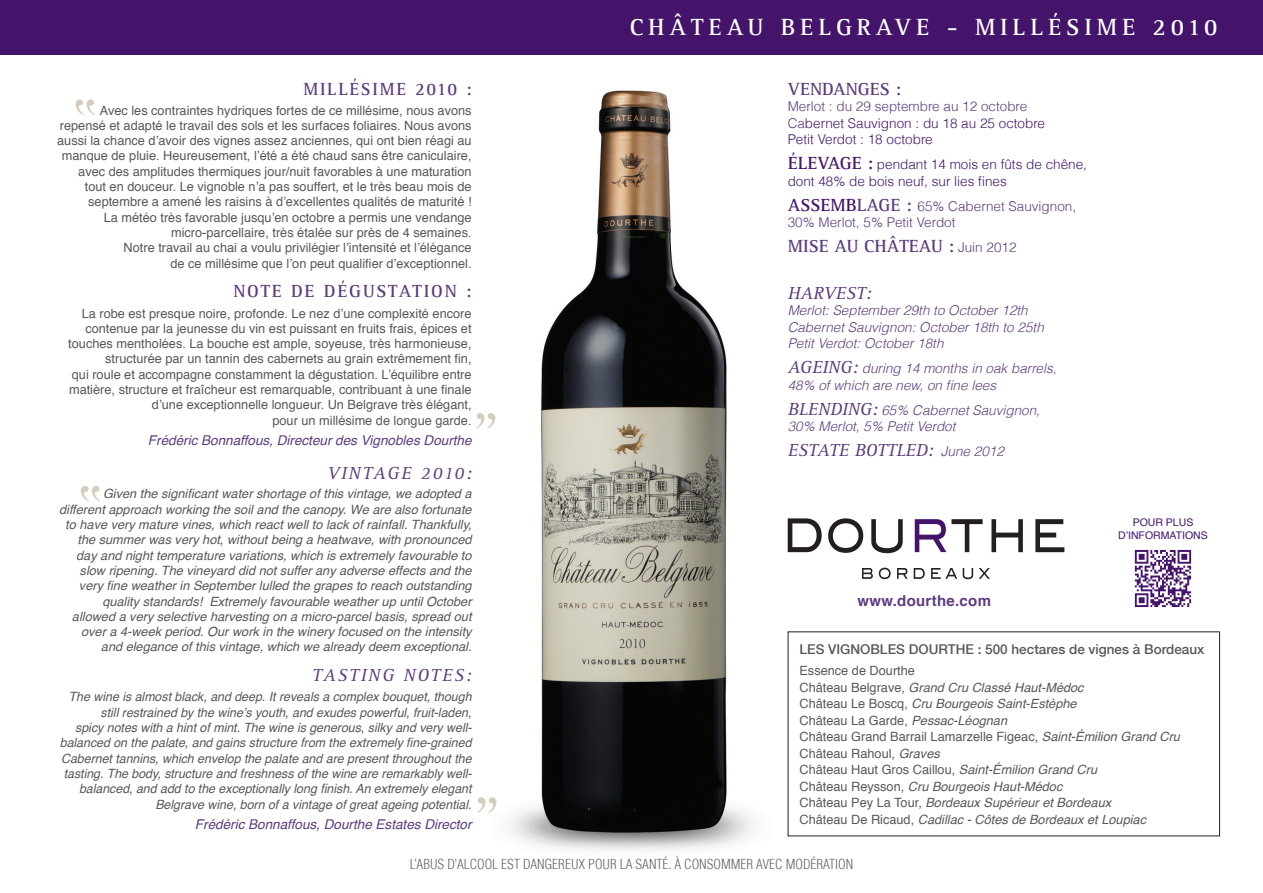
<style>
.page{position:relative;width:1263px;height:893px;background:#fff}
.page>*{position:absolute;margin:0;border:0;box-sizing:border-box;transform-origin:0 0}
.t1{font:700 24px "Agfa Rotis Serif";letter-spacing:.2em;color:#fff}
.t2{font:700 18px "Agfa Rotis Serif";color:#5e3c7f}
.t3{font:700 18px "Agfa Rotis Serif";letter-spacing:.1em;color:#5e3c7f}
.t4{font:italic 18px "Agfa Rotis Serif";color:#5e3c7f}
.t5{font:italic 18px "Agfa Rotis Serif";letter-spacing:.1em;color:#5e3c7f}
.t6{font:700 15px "Helvetica";letter-spacing:.02em;color:#5e3c7f}
.t7{font:italic 300 13.5px "Helvetica";color:#5e3c7f}
.t8{font:300 13.5px "Helvetica";color:#44146b}
.t9{font:italic 13.5px "Helvetica";color:#5e3c7f}
.t10{font:300 13.5px "Helvetica";color:#5e3c7f}
.t11{font:300 condensed 13.5px "Helvetica LT";color:#636366}
.t12{font:500 13.5px "Helvetica Neue";color:#57585a}
.t13{font:italic 12.75px/15.3px "Helvetica";color:#57585a;text-align:right}
.t14{font:12.75px/15.3px "Helvetica";color:#57585a;text-align:right}
.t15{font:10.5px "Helvetica";color:#44146b}
.s1{color:#5e3c7f}
.s2{font-family:"Agfa Rotis Serif";font-weight:700;font-size:18px}
.s3{font-family:"Agfa Rotis Serif";font-weight:700;font-size:18px;color:#44146b}
.s4{font-family:"Helvetica";font-weight:300;font-size:13.5px}
.s5{font-family:"Agfa Rotis Serif";font-weight:400;font-size:18px}
.s6{font-style:normal}
.s7{font-style:italic}
</style>
<div class="page">
<img style="left:476px;top:90px;width:322px;height:761px">
<div style="left:0;top:0;width:1263px;height:54px;background:#44146b"></div>
<svg style="left:75px;top:99px;width:20px;height:16px"></svg>
<svg style="left:81px;top:486px;width:19px;height:15px"></svg>
<svg style="left:476px;top:413px;width:19px;height:15px"></svg>
<svg style="left:477px;top:797px;width:19px;height:16px"></svg>
<img style="left:1134px;top:549px;width:58px;height:59px">
<svg style="left:862px;top:568px;width:11px;height:11px"></svg>
<svg style="left:879px;top:568px;width:12px;height:11px"></svg>
<svg style="left:897px;top:568px;width:10px;height:11px"></svg>
<svg style="left:914px;top:568px;width:11px;height:11px"></svg>
<svg style="left:931px;top:568px;width:26px;height:11px"></svg>
<svg style="left:963px;top:568px;width:10px;height:11px"></svg>
<svg style="left:979px;top:568px;width:11px;height:11px"></svg>
<svg style="left:788px;top:518px;width:34px;height:34px"></svg>
<svg style="left:828px;top:518px;width:35px;height:35px"></svg>
<svg style="left:871px;top:519px;width:32px;height:34px"></svg>
<svg style="left:991px;top:519px;width:32px;height:33px"></svg>
<svg style="left:1035px;top:519px;width:29px;height:33px"></svg>
<svg style="left:915px;top:519px;width:67px;height:33px"></svg>
<p class="t3" style="left:303px;top:78px;width:170px">MILLÉSIME 2010 :</p>
<p class="t14" style="left:57px;top:103px;width:416px">Avec les contraintes hydriques fortes de ce millésime, nous avons repensé et adapté le travail des sols et les surfaces foliaires. Nous avons aussi la chance d’avoir des vignes assez anciennes, qui ont bien réagi au manque de pluie. Heureusement, l’été a été chaud sans être caniculaire, avec des amplitudes thermiques jour/nuit favorables à une maturation tout en douceur. Le vignoble n’a pas souffert, et le très beau mois de septembre a amené les raisins à d’excellentes qualités de maturité !</p>
<p class="t14" style="left:104px;top:210px;width:369px">La météo très favorable jusqu’en octobre a permis une vendange</p>
<p class="t14" style="left:171px;top:225px;width:302px">micro-parcellaire, très étalée sur près de 4 semaines.</p>
<p class="t14" style="left:124px;top:240px;width:349px">Notre travail au chai a voulu privilégier l’intensité et l’élégance</p>
<p class="t14" style="left:170px;top:256px;width:303px">de ce millésime que l’on peut qualifier d’exceptionnel.</p>
<p class="t3" style="left:233px;top:280px;width:240px">NOTE DE DÉGUSTATION :</p>
<p class="t14" style="left:68px;top:306px;width:405px">La robe est presque noire, profonde. Le nez d’une complexité encore contenue par la jeunesse du vin est puissant en fruits frais, épices et touches mentholées. La bouche est ample, soyeuse, très harmonieuse, structurée par un tannin des cabernets au grain extrêmement fin,</p>
<p class="t14" style="left:69px;top:367px;width:404px">qui roule et accompagne constamment la dégustation. L’équilibre entre matière, structure et fraîcheur est remarquable, contribuant à une finale d’une exceptionnelle longueur. Un Belgrave très élégant,</p>
<p class="t14" style="left:272px;top:413px;width:201px">pour un millésime de longue garde.</p>
<p class="t9" style="left:148px;top:430px;width:325px">Frédéric Bonnaffous, Directeur des Vignobles Dourthe</p>
<p class="t5" style="left:327px;top:462px;width:146px">VINTAGE 2010:</p>
<p class="t13" style="left:59px;top:487px;width:414px">Given the significant water shortage of this vintage, we adopted a different approach working the soil and the canopy. We are also fortunate to have very mature vines, which react well to lack of rainfall. Thankfully, the summer was very hot, without being a heatwave, with pronounced day and night temperature variations, which is extremely favourable to slow ripening. The vineyard did not suffer any adverse effects and the very fine weather in September lulled the grapes to reach outstanding quality standards! Extremely favourable weather up until October allowed a very selective harvesting on a micro-parcel basis, spread out over a 4-week period. Our work in the winery focused on the intensity and elegance of this vintage, which we already deem exceptional.</p>
<p class="t5" style="left:312px;top:664px;width:161px">TASTING NOTES:</p>
<p class="t13" style="left:60px;top:690px;width:414px">The wine is almost black, and deep. It reveals a complex bouquet, though still restrained by the wine’s youth, and exudes powerful, fruit-laden,<br>spicy notes with a hint of mint. The wine is generous, silky and very well&shy;balanced on the palate, and gains structure from the extremely fine-grained Cabernet tannins, which envelop the palate and are present throughout the tasting. The body, structure and freshness of the wine are remarkably well&shy;balanced, and add to the exceptionally long finish. An extremely elegant Belgrave wine, born of a vintage of great ageing potential.</p>
<p class="t9" style="left:195px;top:814px;width:278px">Frédéric Bonnaffous, Dourthe Estates Director</p>
<p class="t1" style="left:630px;top:13px;width:589px">CHÂTEAU BELGRAVE - MILLÉSIME 2010</p>
<p class="t2" style="left:788px;top:78px;width:115px">VENDANGES :</p>
<p class="t10" style="left:788px;top:96px;width:241px">Merlot : du 29 septembre au 12 octobre</p>
<p class="t8" style="left:788px;top:112px;width:259px"><span class="s1">Ca</span>bernet Sauvignon : du 18 au 25 octobre</p>
<p class="t8" style="left:788px;top:129px;width:147px">Petit Verdot : 18 octobre</p>
<p class="t8" style="left:788px;top:154px;width:301px"><span class="s2">ÉLEVAGE :</span> pendant 14 mois en fûts de chêne,</p>
<p class="t8" style="left:788px;top:170px;width:221px">dont 48% de bois neuf, sur lies fines</p>
<p class="t10" style="left:788px;top:195px;width:290px"><span class="s3">ASSEMB</span><span class="s2">LAGE :</span> 65% Cabernet Sauvignon,</p>
<p class="t10" style="left:788px;top:212px;width:169px">30% Merlot, 5% Petit Verdot</p>
<p class="t2" style="left:788px;top:236px;width:230px">MISE AU CHÂTEAU : <span class="s4">Juin 2012</span></p>
<p class="t4" style="left:788px;top:282px;width:85px">HARVEST:</p>
<p class="t7" style="left:788px;top:300px;width:242px">Merlot: September 29th to October 12th</p>
<p class="t7" style="left:788px;top:317px;width:258px">Cabernet Sauvignon: October 18th to 25th</p>
<p class="t7" style="left:788px;top:333px;width:157px">Petit Verdot: October 18th</p>
<p class="t7" style="left:788px;top:358px;width:270px"><span class="s5">AGEING:</span> during 14 months in oak barrels,</p>
<p class="t7" style="left:788px;top:375px;width:210px">48% of which are new, on fine lees</p>
<p class="t7" style="left:788px;top:400px;width:254px"><span class="s5">BLENDING:</span> 65% Cabernet Sauvignon,</p>
<p class="t7" style="left:788px;top:416px;width:169px">30% Merlot, 5% Petit Verdot</p>
<p class="t4" style="left:788px;top:440px;width:218px">ESTATE BOTTLED: <span class="s4">June 2012</span></p>
<p class="t6" style="left:857px;top:589px;width:135px">www.dourthe.com</p>
<p class="t15" style="left:1133px;top:514px;width:62px">POUR PLUS</p>
<p class="t15" style="left:1118px;top:527px;width:91px">D’INFORMATIONS</p>
<p class="t12" style="left:799px;top:639px;width:406px">LES VIGNOBLES DOURTHE : 500 hectares de vignes à Bordeaux</p>
<p class="t14" style="left:799px;top:663px;width:117px">Essence de Dourthe</p>
<p class="t13" style="left:799px;top:680px;width:286px"><span class="s6">Château Belgrave,</span> Grand Cru Classé Haut-Médoc</p>
<p class="t13" style="left:799px;top:696px;width:279px"><span class="s6">Château Le Boscq,</span> Cru Bourgeois Saint-Estèphe</p>
<p class="t14" style="left:799px;top:713px;width:209px">Château La Garde, <span class="s7">Pessac-Léognan</span></p>
<p class="t14" style="left:799px;top:729px;width:382px">Château Grand Barrail Lamarzelle Figeac, <span class="s7">Saint-Émilion Grand Cru</span></p>
<p class="t14" style="left:799px;top:746px;width:142px">Château Rahoul, <span class="s7">Graves</span></p>
<p class="t14" style="left:799px;top:762px;width:299px">Château Haut Gros Caillou, <span class="s7">Saint-Émilion Grand Cru</span></p>
<p class="t13" style="left:799px;top:779px;width:264px"><span class="s6">Château Reysson,</span> Cru Bourgeois Haut-Médoc</p>
<p class="t13" style="left:799px;top:795px;width:313px"><span class="s6">Château Pey La Tour,</span> Bordeaux Supérieur et Bordeaux</p>
<p class="t13" style="left:799px;top:812px;width:348px"><span class="s6">Château De Ricaud,</span> Cadillac - Côtes de Bordeaux et Loupiac</p>
<p class="t11" style="left:410px;top:856px;width:445px">L’ABUS D’ALCOOL EST DANGEREUX POUR LA SANTÉ. À CONSOMMER AVEC MODÉRATION</p>
</div>
